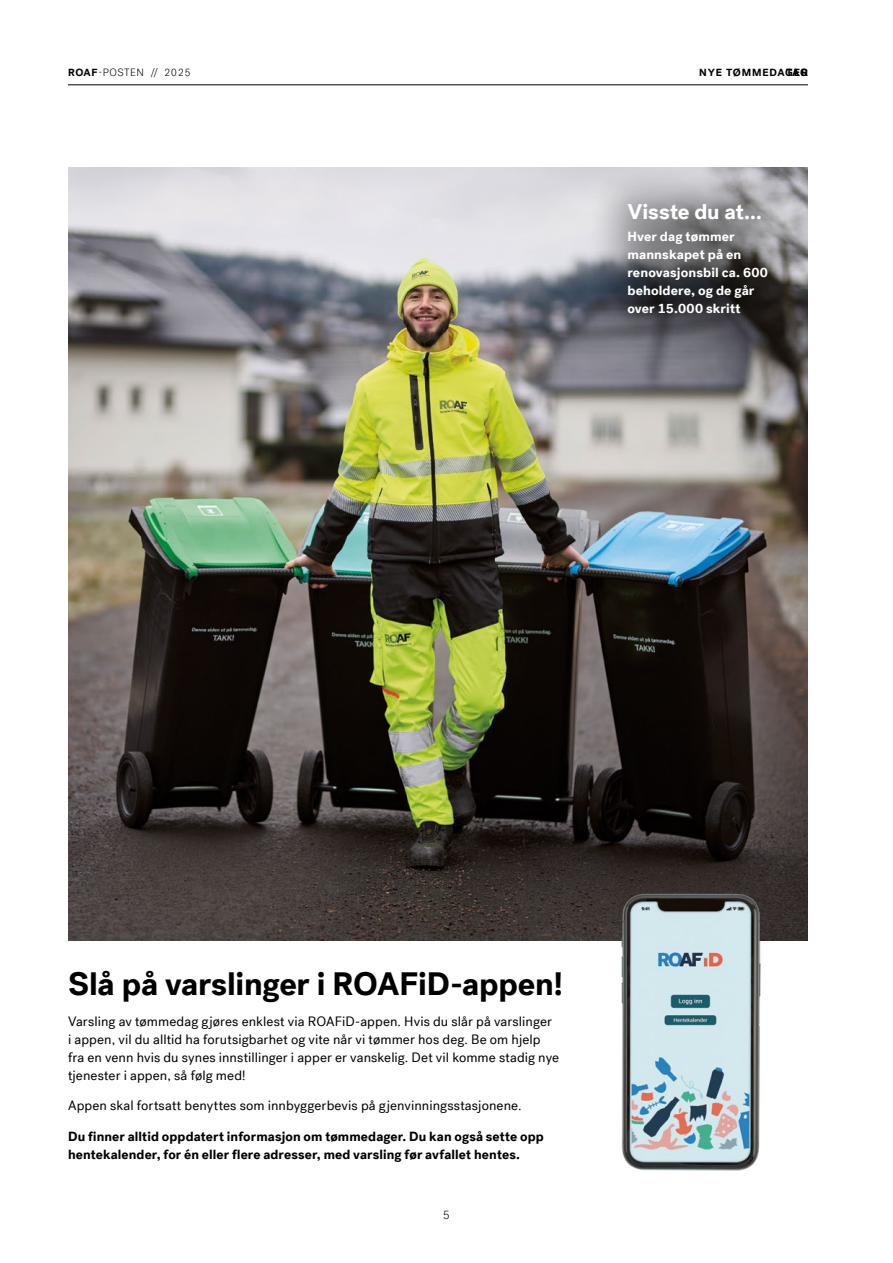
<style>
.page{position:relative;width:893px;height:1263px;background:#fff}
.page>*{position:absolute;margin:0;border:0;box-sizing:border-box;transform-origin:0 0}
.t1{font:700 33px "Post Grotesk";letter-spacing:-.005em;color:#000}
.t2{font:700 21.75px "Post Grotesk";letter-spacing:-.005em;color:#fff}
.t3{font:13.5px/18px "Post Grotesk";letter-spacing:.005em;color:#000}
.t4{font:700 13.5px/18px "Post Grotesk";letter-spacing:.01em;color:#000}
.t5{font:700 13.5px/18px "Post Grotesk";letter-spacing:.01em;color:#fff}
.t6{font:300 12px "Post Grotesk";color:#000}
.t7{font:300 10.5px "Post Grotesk";letter-spacing:.05em;color:#000}
.t8{font:700 10.5px "Post Grotesk";letter-spacing:.08em;color:#000}
.s1{font-weight:700}
</style>
<div class="page">
<hr style="left:68px;top:85px;width:740px;height:1px;background:#000">
<img style="left:68px;top:168px;width:740px;height:772px">
<div style="left:586px;top:163px;width:221px;height:192px;background:#000;opacity:.5"></div>
<img style="left:610px;top:880px;width:162px;height:291px">
<p class="t8" style="left:699px;top:66px;width:110px">NYE TØMMEDAGER</p>
<p class="t7" style="left:68px;top:66px;width:124px"><span class="s1">ROAF</span>-POSTEN // 2025</p>
<p class="t8" style="left:786px;top:66px;width:23px">TAG</p>
<p class="t2" style="left:627px;top:197px;width:136px">Visste du at…</p>
<p class="t5" style="left:627px;top:227px;width:142px">Hver dag tømmer mannskapet på en renovasjonsbil ca. 600 beholdere, og de går over 15.000 skritt</p>
<p class="t1" style="left:68px;top:962px;width:496px">Slå på varslinger i ROAFiD-appen!</p>
<p class="t3" style="left:68px;top:1012px;width:493px">Varsling av tømmedag gjøres enklest via ROAFiD-appen. Hvis du slår på varslinger<br>i appen, vil du alltid ha forutsigbarhet og vite når vi tømmer hos deg. Be om hjelp fra en venn hvis du synes innstillinger i apper er vanskelig. Det vil komme stadig nye tjenester i appen, så følg med!</p>
<p class="t3" style="left:68px;top:1097px;width:455px">Appen skal fortsatt benyttes som innbyggerbevis på gjenvinningsstasjonene.</p>
<p class="t4" style="left:68px;top:1127px;width:477px">Du finner alltid oppdatert informasjon om tømmedager. Du kan også sette opp hentekalender, for én eller flere adresser, med varsling før avfallet hentes.</p>
<p class="t6" style="left:443px;top:1208px;width:9px">5</p>
</div>
